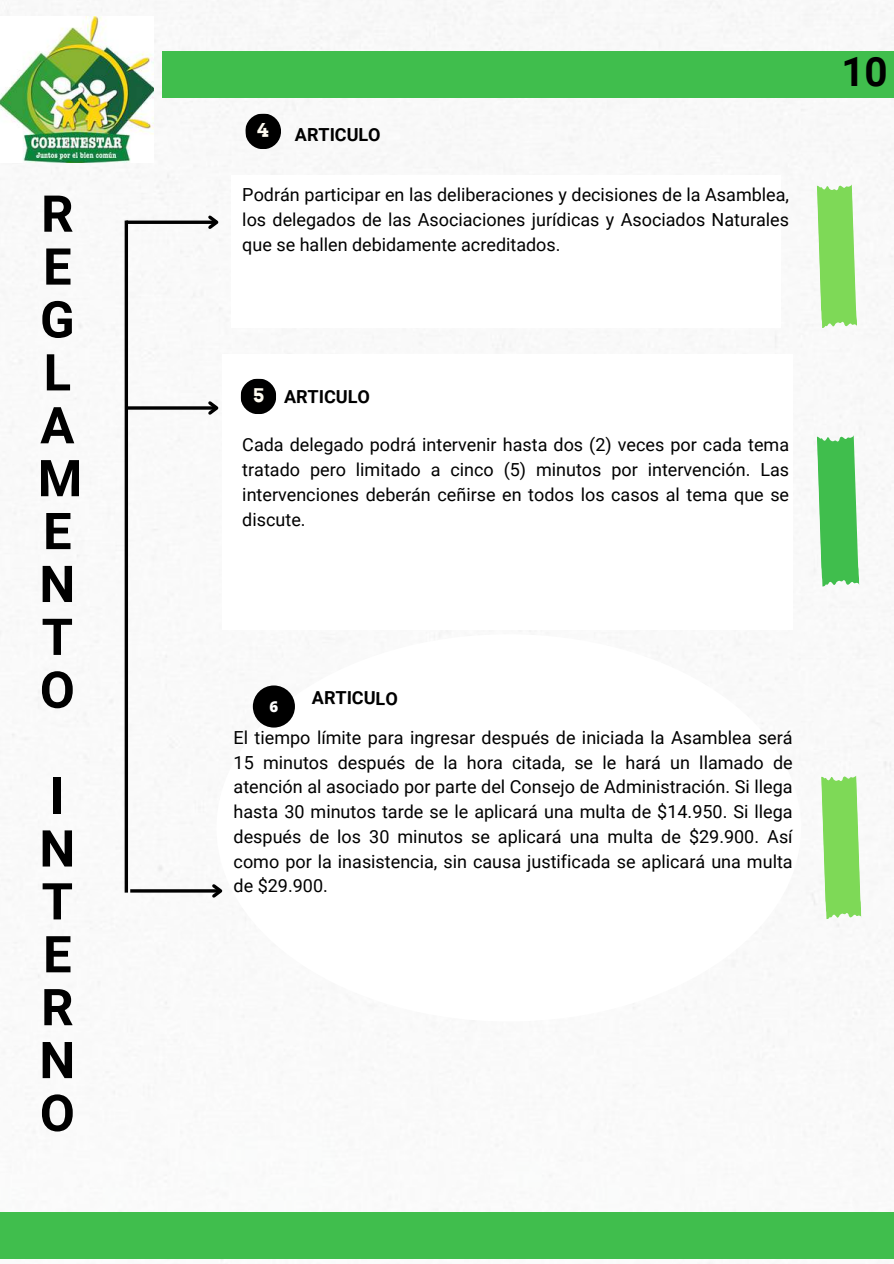
<style>
.page{position:relative;width:894px;height:1264px;background:#fff}
.page>*{position:absolute;margin:0;border:0;box-sizing:border-box;transform-origin:0 0}
.t1{font:700 50.7px/52.8px "Roboto";color:#000}
.t2{font:700 40.35px "Roboto";color:#000}
.t3{font:18px/24.8px "Roboto";color:#000;text-align:justify}
.t4{font:700 18px "Roboto";color:#000}
.t5{font:800 15px "Open Sans";color:#fff}
</style>
<div class="page">
<img style="left:0;top:0;width:893px;height:1260px">
<div style="left:222px;top:354px;width:570px;height:275px;background:#fff"></div>
<div style="left:231px;top:175px;width:549px;height:153px;background:#fff"></div>
<hr style="left:125px;top:220px;width:3px;height:672px;background:#000">
<svg style="left:126px;top:220px;width:79px;height:4px"></svg>
<svg style="left:205px;top:212px;width:17px;height:20px"></svg>
<hr style="left:126px;top:406px;width:90px;height:3px;background:#000">
<svg style="left:205px;top:398px;width:17px;height:20px"></svg>
<hr style="left:130px;top:889px;width:90px;height:3px;background:#000">
<svg style="left:209px;top:881px;width:17px;height:19px"></svg>
<svg style="left:816px;top:435px;width:43px;height:152px"></svg>
<svg style="left:816px;top:184px;width:40px;height:144px;background:#93de72"></svg>
<svg style="left:820px;top:775px;width:41px;height:144px"></svg>
<div style="left:216px;top:634px;width:584px;height:387px;background:#fff;border-radius:50%"></div>
<div style="left:253px;top:685px;width:42px;height:42px;background:#000;border-radius:50%"></div>
<img style="left:0;top:17px;width:153px;height:145px">
<div style="left:162px;top:51px;width:731px;height:46px;background:#40be4d"></div>
<div style="left:0;top:1212px;width:893px;height:46px;background:#40be4d"></div>
<svg style="left:245px;top:113px;width:36px;height:36px"></svg>
<svg style="left:240px;top:378px;width:36px;height:36px"></svg>
<h1 class="t1" style="left:38px;top:188px;width:46px">R<br>E<br>G<br>L<br>A<br>M<br>E<br>N<br>T<br>O</h1>
<h1 class="t1" style="left:39px;top:770px;width:37px">I<br>N<br>T<br>E<br>R<br>N<br>O</h1>
<p class="t4" style="left:295px;top:124px;width:87px">ARTICULO</p>
<p class="t3" style="left:242px;top:183px;width:548px">Podrán participar en las deliberaciones y decisiones de la Asamblea, los delegados de las Asociaciones jurídicas y Asociados Naturales que se hallen debidamente acreditados.</p>
<p class="t4" style="left:284px;top:385px;width:87px;rotate:1deg">ARTICULO</p>
<p class="t3" style="left:242px;top:433px;width:548px">Cada delegado podrá intervenir hasta dos (2) veces por cada tema tratado pero limitado a cinco (5) minutos por intervención. Las intervenciones deberán ceñirse en todos los casos al tema que se discute.</p>
<h2 class="t2" style="left:841px;top:49px;width:48px">10</h2>
<p class="t4" style="left:312px;top:687px;width:87px;rotate:1deg">ARTICULO</p>
<p class="t3" style="left:233px;top:725px;width:560px">El tiempo límite para ingresar después de iniciada la Asamblea será 15 minutos después de la hora citada, se le hará un llamado de atención al asociado por parte del Consejo de Administración. Si llega hasta 30 minutos tarde se le aplicará una multa de $14.950. Si llega después de los 30 minutos se aplicará una multa de $29.900. Así como por la inasistencia, sin causa justificada se aplicará una multa de $29.900.</p>
<p class="t5" style="left:269px;top:696px;width:10px">6</p>
</div>
